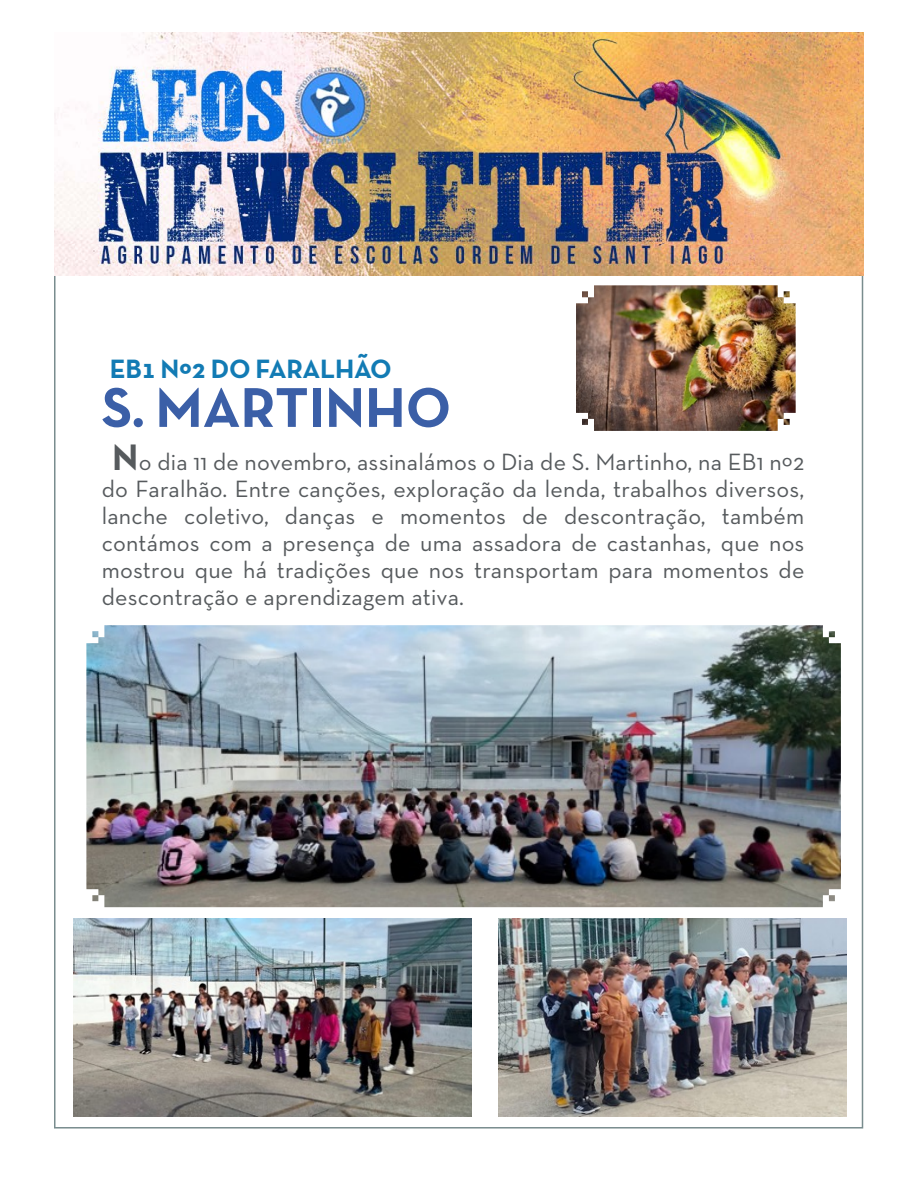
<style>
.page{position:relative;width:918px;height:1188px;background:#fff}
.page>*{position:absolute;margin:0;border:0;box-sizing:border-box;transform-origin:0 0}
.t1{font:700 57px "Neutra Text TF";color:#3b5fa7}
.t2{font:700 27px "Neutra Text TF";letter-spacing:-.01em;color:#127bb4}
.t3{font:24px/27px "Neutra Text";letter-spacing:.01em;color:#565a5d;text-align:justify}
.s1{font-weight:700;font-size:37.5px}
</style>
<div class="page">
<img style="left:54px;top:33px;width:810px;height:242px">
<img style="left:576px;top:285px;width:220px;height:146px">
<img style="left:86px;top:625px;width:755px;height:282px">
<img style="left:74px;top:918px;width:397px;height:199px">
<img style="left:499px;top:918px;width:348px;height:199px">
<p class="t2" style="left:110px;top:352px;width:284px">EB1 Nº2 DO FARALHÃO</p>
<p class="t1" style="left:102px;top:372px;width:351px">S. MARTINHO</p>
<p class="t3" style="left:102px;top:448px;width:704px;text-indent:10px"><span class="s1">N</span>o dia 11 de novembro, assinalámos o Dia de S. Martinho, na EB1 nº2 do Faralhão. Entre canções, exploração da lenda, trabalhos diversos, lanche coletivo, danças e momentos de descontração, também contámos com a presença de uma assadora de castanhas, que nos mostrou que há tradições que nos transportam para momentos de descontração e aprendizagem ativa.</p>
</div>
